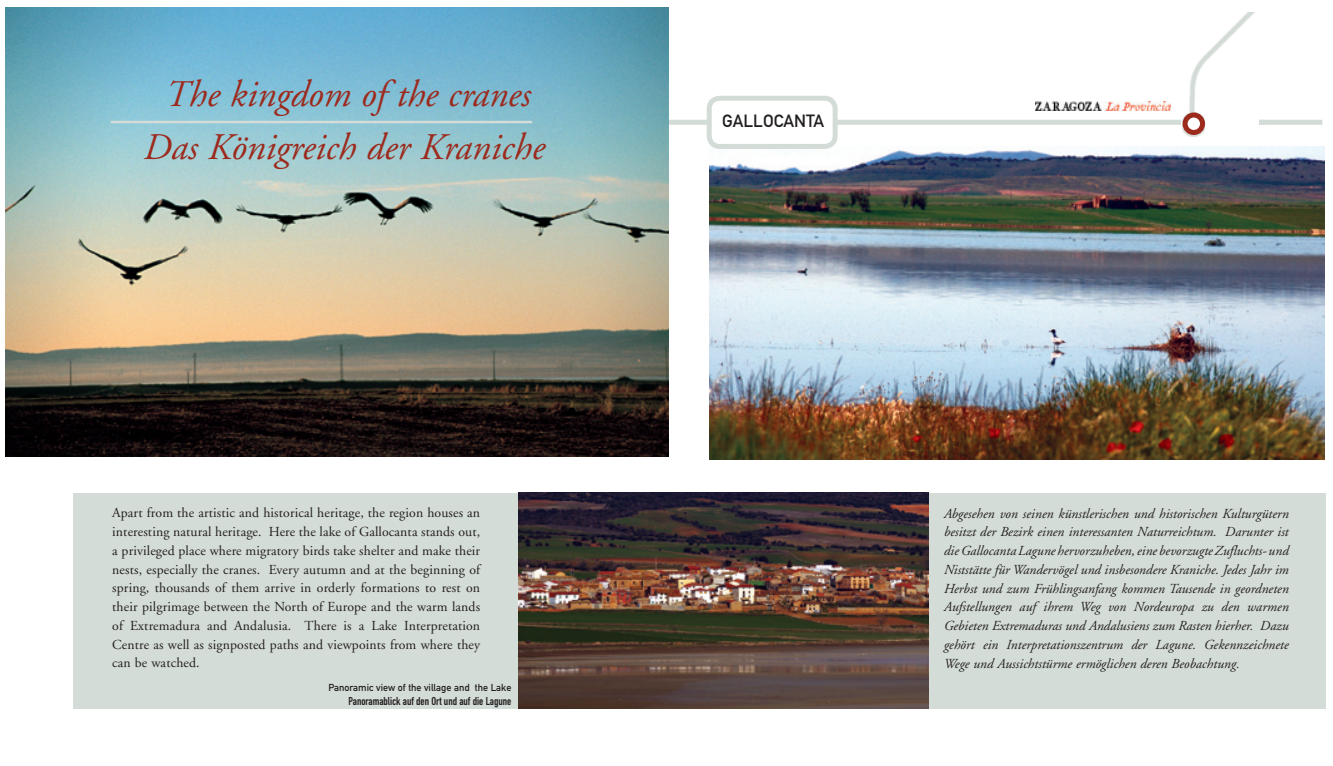
<style>
.page{position:relative;width:1333px;height:766px;background:#fff}
.page>*{position:absolute;margin:0;border:0;box-sizing:border-box;transform-origin:0 0}
.t1{font:italic 37.5px "Adobe Garamond";color:#9c2a1d}
.t2{font:17.5px "DIN Mittelschrift";color:#231f20}
.t3{font:italic 13.75px/18.8px "Adobe Garamond";color:#231f20;text-align:justify}
.t4{font:13.75px/18.8px "Adobe Garamond";letter-spacing:.01em;color:#231f20;text-align:justify}
.t5{font:11.25px "DIN Engschrift";color:#231f20}
.t6{font:10px "DIN Mittelschrift";color:#231f20}
</style>
<div class="page">
<div style="left:11px;top:120px;width:1311px;height:5px;background:#d4dcd7"></div>
<div style="left:73px;top:493px;width:1252px;height:215px;background:#d4dcd7"></div>
<img style="left:6px;top:8px;width:662px;height:448px">
<img style="left:709px;top:146px;width:615px;height:313px">
<img style="left:518px;top:493px;width:410px;height:215px">
<img style="left:1181px;top:12px;width:77px;height:124px">
<svg style="left:1184px;top:115px;width:18px;height:17px"></svg>
<div style="left:1182px;top:112px;width:22px;height:23px;border:5px solid #9c2a1d;border-radius:50%"></div>
<div style="left:709px;top:98px;width:126px;height:48px;background:#fff;border-radius:11px"></div>
<div style="left:706px;top:96px;width:131px;height:53px;border:5px solid #d4dcd7;border-radius:11px"></div>
<img style="left:1035px;top:102px;width:134px;height:8px">
<hr style="left:111px;top:121px;width:421px;height:2px;background:#d4dcd7">
<p class="t1" style="left:164px;top:74px;width:367px">The kingdom of the cranes</p>
<p class="t1" style="left:142px;top:127px;width:402px">Das Königreich der Kraniche</p>
<p class="t2" style="left:722px;top:111px;width:103px">GALLOCANTA</p>
<p class="t4" style="left:112px;top:504px;width:369px">Apart from the artistic and historical heritage, the region houses an interesting natural heritage. Here the lake of Gallocanta stands out, a privileged place where migratory birds take shelter and make their nests, especially the cranes. Every autumn and at the beginning of spring, thousands of them arrive in orderly formations to rest on their pilgrimage between the North of Europe and the warm lands of Extremadura and Andalusia. There is a Lake Interpretation Centre as well as signposted paths and viewpoints from where they can be watched.</p>
<p class="t3" style="left:943px;top:504px;width:346px">Abgesehen von seinen künstlerischen und historischen Kulturgütern besitzt der Bezirk einen interessanten Naturreichtum. Darunter ist die Gallocanta Lagune hervorzuheben, eine bevorzugte Zufluchts- und Niststätte für Wandervögel und insbesondere Kraniche. Jedes Jahr im Herbst und zum Frühlingsanfang kommen Tausende in geordneten Aufstellungen auf ihrem Weg von Nordeuropa zu den warmen Gebieten Extremaduras und Andalusiens zum Rasten hierher. Dazu gehört ein Interpretationszentrum der Lagune. Gekennzeichnete Wege und Aussichtstürme ermöglichen deren Beobachtung.</p>
<p class="t6" style="left:328px;top:681px;width:184px">Panoramic view of the village and the Lake</p>
<p class="t5" style="left:348px;top:694px;width:164px">Panoramablick auf den Ort und auf die Lagune</p>
</div>
